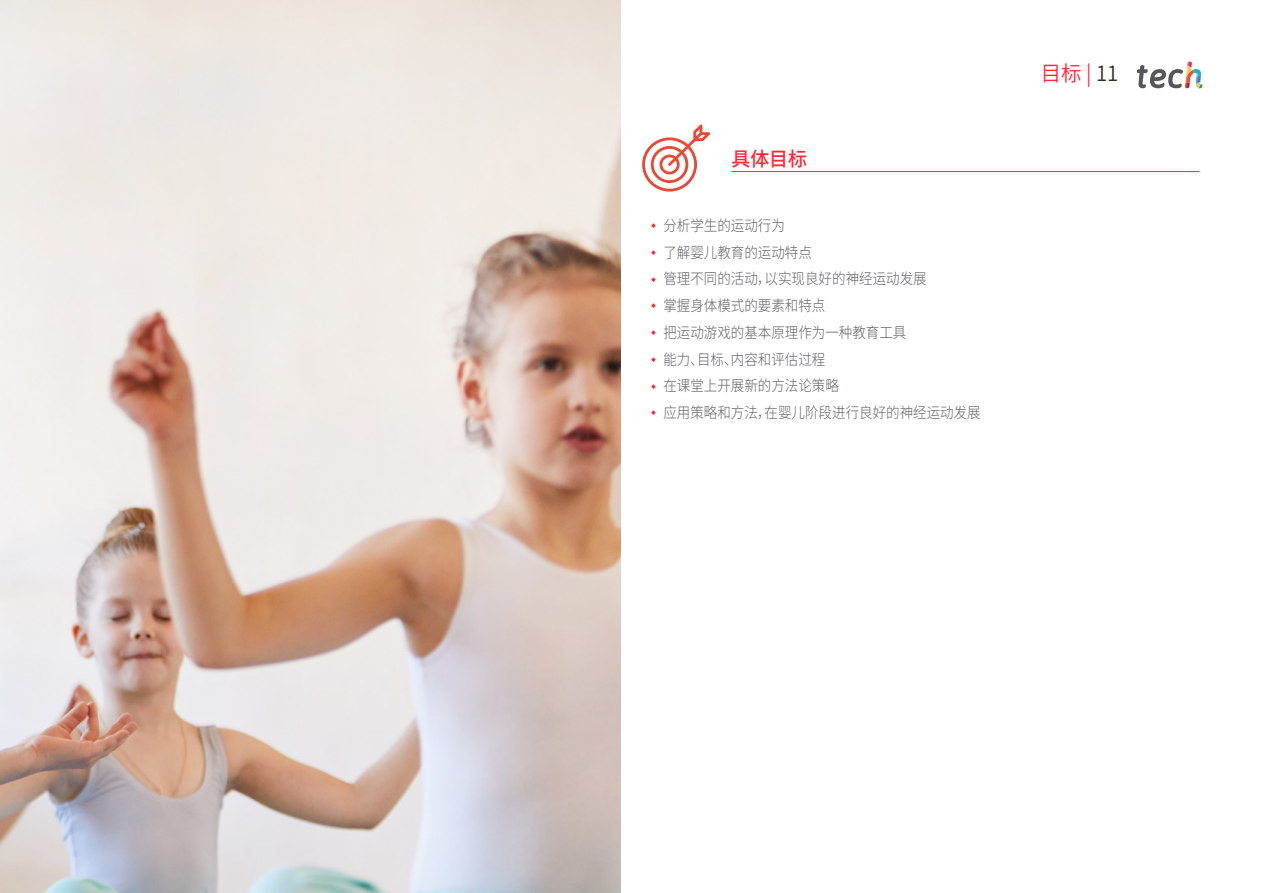
<style>
.page{position:relative;width:1263px;height:893px;background:#fff}
.page>*{position:absolute;margin:0;border:0;box-sizing:border-box;transform-origin:0 0}
.t1{font:21px "Source Han Sans CN";color:#ff293a}
.t2{font:500 19.5px "Source Han Sans CN";color:#ff293a}
.t3{font:300 15px/26.7px "Source Han Sans CN";color:#61646a;scale:.9 1}
.s1{color:#312e20}
</style>
<div class="page">
<img style="left:0;top:0;width:621px;height:893px">
<svg style="left:1137px;top:62px;width:65px;height:27px"></svg>
<hr style="left:731px;top:171px;width:468px;height:1px;background:#ff293a">
<svg style="left:642px;top:124px;width:68px;height:68px"></svg>
<h2 class="t2" style="left:731px;top:147px;width:77px">具体目标</h2>
<p class="t3" style="left:663px;top:212px;width:354px">分析学生的运动行为<br>了解婴儿教育的运动特点<br>管理不同的活动，以实现良好的神经运动发展<br>掌握身体模式的要素和特点<br>把运动游戏的基本原理作为一种教育工具<br>能力、目标、内容和评估过程<br>在课堂上开展新的方法论策略<br>应用策略和方法，在婴儿阶段进行良好的神经运动发展</p>
<h1 class="t1" style="left:1041px;top:61px;width:79px">目标 | <span class="s1">11</span></h1>
</div>
